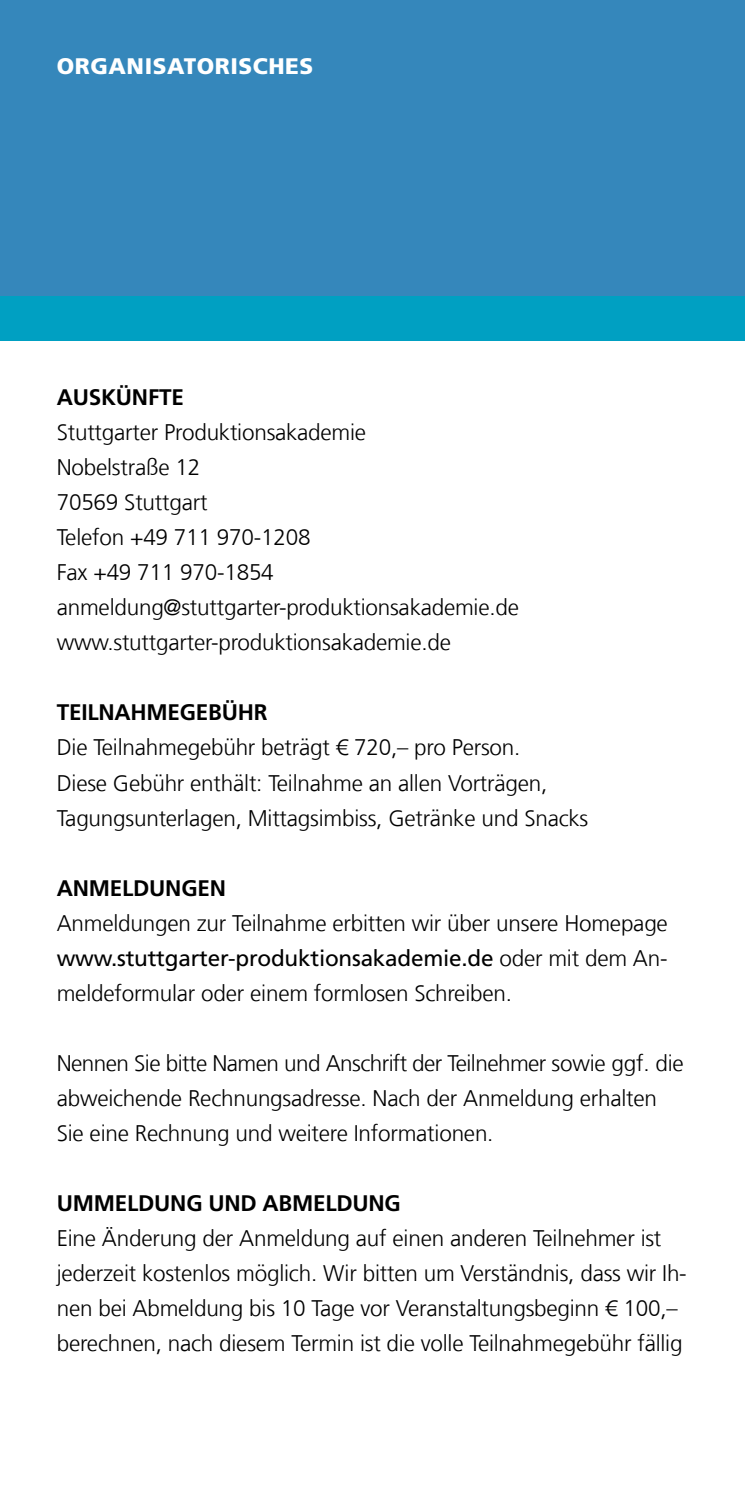
<style>
.page{position:relative;width:745px;height:1489px;background:#fff}
.page>*{position:absolute;margin:0;border:0;box-sizing:border-box;transform-origin:0 0}
.t1{font:300 22.5px/35px "Frutiger LT Com";letter-spacing:-.01em;color:#000}
.t2{font:700 22.5px "Frutiger LT Com";letter-spacing:-.01em;color:#000}
.t3{font:900 22.5px "Frutiger LT Com";letter-spacing:.025em;color:#fff}
.s1{font-weight:400}
</style>
<div class="page">
<div style="left:0;top:0;width:744px;height:340px;background:#3587bb"></div>
<div style="left:0;top:296px;width:744px;height:44px;background:#00a0c2"></div>
<p class="t3" style="left:57px;top:52px;width:258px">ORGANISATORISCHES</p>
<p class="t2" style="left:57px;top:384px;width:128px">AUSKÜNFTE</p>
<p class="t1" style="left:57px;top:415px;width:463px">Stuttgarter Produktionsakademie<br>Nobelstraße 12<br>70569 Stuttgart<br>Telefon +49 711 970-1208<br>Fax +49 711 970-1854 anmeldung@stuttgarter-produktionsakademie.de www.stuttgarter-produktionsakademie.de</p>
<p class="t2" style="left:57px;top:699px;width:212px">TEILNAHMEGEBÜHR</p>
<p class="t1" style="left:57px;top:730px;width:532px">Die Teilnahmegebühr beträgt € 720,– pro Person.<br>Diese Gebühr enthält: Teilnahme an allen Vorträgen,<br>Tagungsunterlagen, Mittagsimbiss, Getränke und Snacks</p>
<p class="t2" style="left:57px;top:874px;width:170px">ANMELDUNGEN</p>
<p class="t1" style="left:57px;top:905px;width:612px;text-align:justify">Anmeldungen zur Teilnahme erbitten wir über unsere Homepage <span class="s1">www.stuttgarter-produktionsakademie.de</span> oder mit dem An&shy;meldeformular oder einem formlosen Schreiben.</p>
<p class="t1" style="left:57px;top:1045px;width:628px">Nennen Sie bitte Namen und Anschrift der Teilnehmer sowie ggf. die abweichende Rechnungsadresse. Nach der Anmeldung erhalten<br>Sie eine Rechnung und weitere Informationen.</p>
<p class="t2" style="left:57px;top:1189px;width:345px">UMMELDUNG UND ABMELDUNG</p>
<p class="t1" style="left:57px;top:1220px;width:631px">Eine Änderung der Anmeldung auf einen anderen Teilnehmer ist jederzeit kostenlos möglich. Wir bitten um Verständnis, dass wir Ih&shy;nen bei Abmeldung bis 10 Tage vor Veranstaltungsbeginn € 100,– berechnen, nach diesem Termin ist die volle Teilnahmegebühr fällig</p>
</div>
